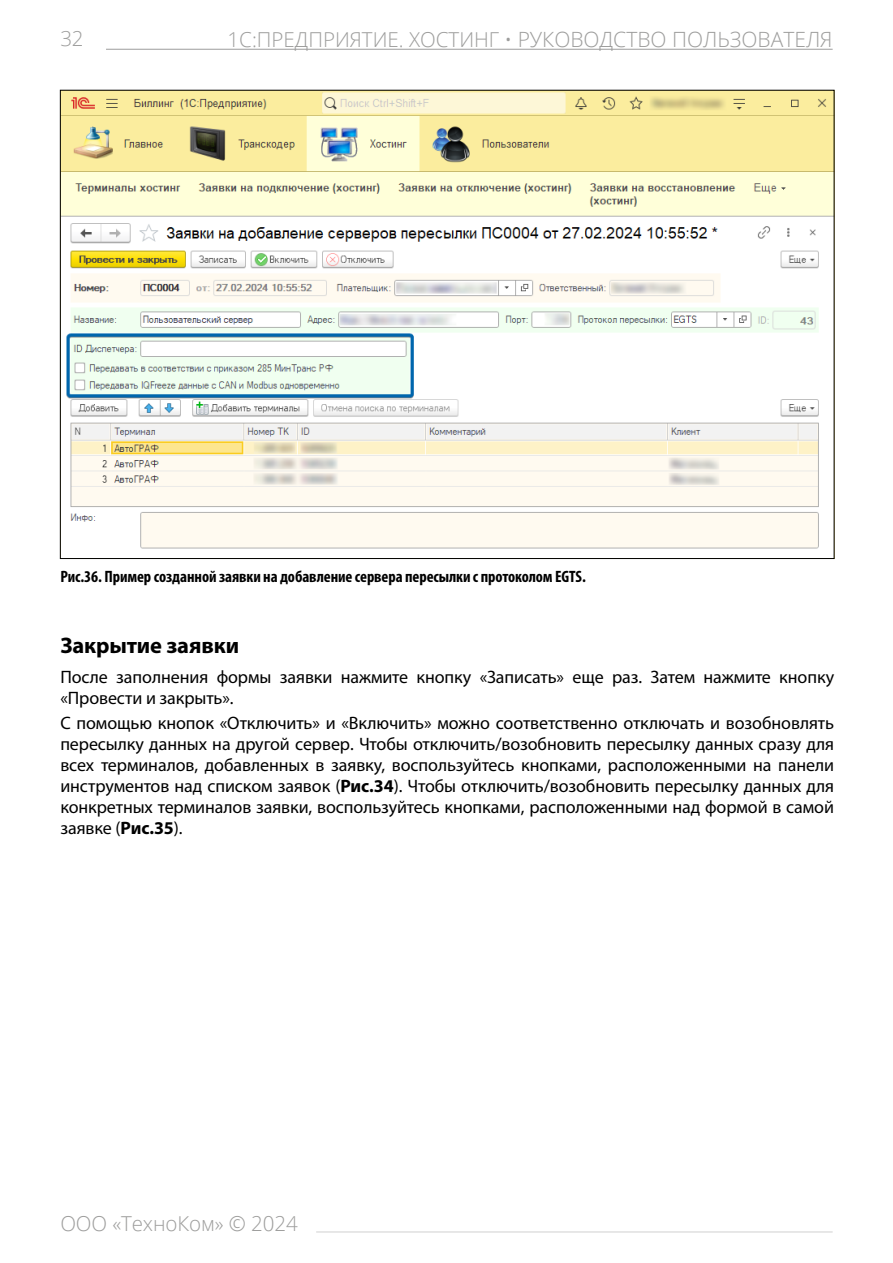
<style>
.page{position:relative;width:893px;height:1263px;background:#fff}
.page>*{position:absolute;margin:0;border:0;box-sizing:border-box;transform-origin:0 0}
.t1{font:700 22.5px "Myriad Pro";letter-spacing:-.005em;color:#000}
.t2{font:300 20.55px "Open Sans";color:#9d9d9c}
.t3{font:18px/21px "Myriad Pro";letter-spacing:-.005em;color:#000}
.t4{font:700 condensed 16.5px "Myriad Pro";letter-spacing:-.005em;color:#000}
.s1{font-size:21px}
.s2{font-weight:700}
</style>
<div class="page">
<hr style="left:106px;top:49px;width:727px;height:1px;background:#9d9d9c">
<hr style="left:316px;top:1231px;width:517px;height:1px;background:#d0d0d0">
<img style="left:62px;top:92px;width:770px;height:457px">
<p class="t2" style="left:60px;top:24px;width:25px">32</p>
<p class="t2" style="left:227px;top:25px;width:607px">1С:ПРЕДПРИЯТИЕ. ХОСТИНГ • <span class="s1">РУКОВОДСТВО ПОЛЬЗОВАТЕЛЯ</span></p>
<p class="t4" style="left:60px;top:566px;width:527px">Рис.36. Пример созданной заявки на добавление сервера пересылки с протоколом EGTS.</p>
<p class="t1" style="left:60px;top:631px;width:180px">Закрытие заявки</p>
<p class="t3" style="left:60px;top:666px;width:775px">После заполнения формы заявки нажмите кнопку «Записать» еще раз. Затем нажмите кнопку «Провести и закрыть».</p>
<p class="t3" style="left:60px;top:712px;width:775px;text-align:justify">С помощью кнопок «Отключить» и «Включить» можно соответственно отключать и возобновлять пересылку данных на другой сервер. Чтобы отключить/возобновить пересылку данных сразу для всех терминалов, добавленных в заявку, воспользуйтесь кнопками, расположенными на панели инструментов над списком заявок (<span class="s2">Рис.34</span>). Чтобы отключить/возобновить пересылку данных для конкретных терминалов заявки, воспользуйтесь кнопками, расположенными над формой в самой заявке (<span class="s2">Рис.35</span>).</p>
<p class="t2" style="left:60px;top:1209px;width:239px">ООО «ТехноКом» © 2024</p>
</div>
